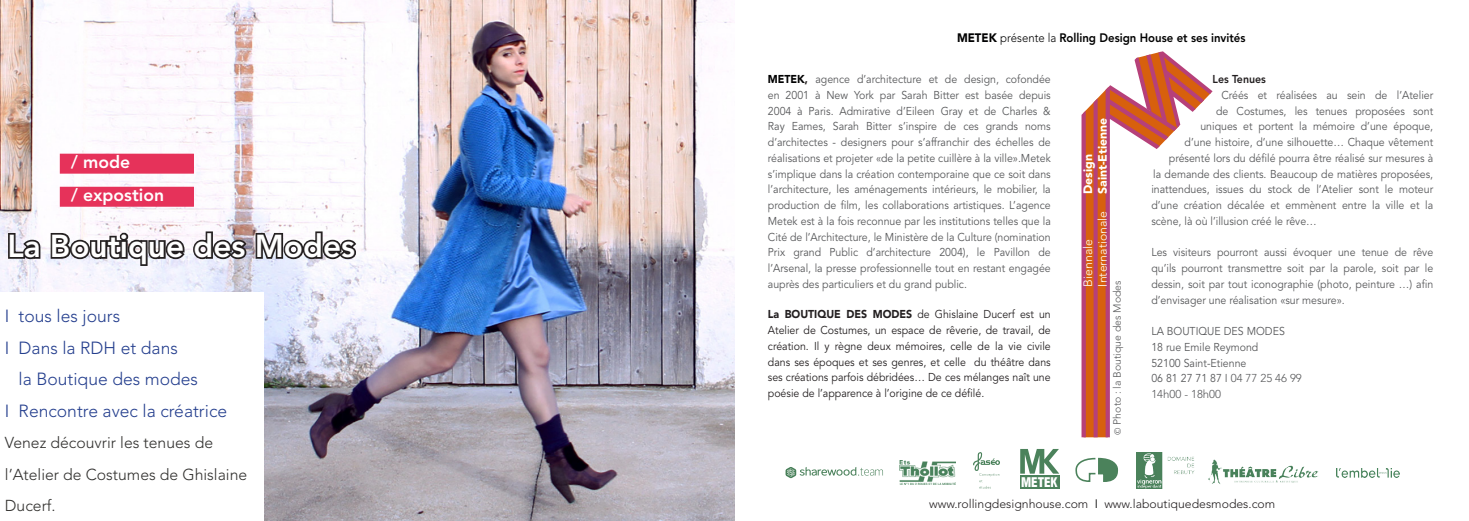
<style>
.page{position:relative;width:1469px;height:521px;background:#fff}
.page>*{position:absolute;margin:0;border:0;box-sizing:border-box;transform-origin:0 0}
.t1{font:800 31.5px "Avenir LT Std";color:#fff}
.t2{font:300 17.5px "Avenir LT Std";color:#253f8e}
.t3{font:800 17.5px/33.1px "Avenir LT Std";color:#fff}
.t4{font:300 15.75px/31.5px "Avenir LT Std";color:#32312f}
.t5{font:900 condensed 12.95px "Helvetica";letter-spacing:-.01em;color:#fff}
.t6{font:800 12.25px "Avenir LT Std";color:#000001;scale:.93 1}
.t7{font:300 12.08px "Avenir LT Std";color:#231f20}
.t8{font:300 12.08px/14.7px "Avenir LT Std";color:#fff}
.t9{font:900 12.08px/14.7px "Avenir LT Std";color:#fff}
.t10{font:11.38px/15.8px "Avenir LT Std";color:#57585a;text-align:justify;scale:.93 1}
.t11{font:11.38px/15.8px "Avenir LT Std";color:#231f20;text-align:justify;scale:.93 1}
.t12{font:800 11.38px "Avenir LT Std";color:#231f20;scale:.93 1}
.t13{font:300 10.5px "Avenir LT Std";color:#57585a}
.s1{font-weight:900}
.s2{font-weight:300}
.s3{font-weight:900;color:#000001}
.s4{font-family:"Avenir";font-weight:900;color:#231f20}
.s5{font-family:"Lucida Sans Unicode";font-weight:400;font-size:8.75px}
.s6{font-size:12.25px;color:#000001}
</style>
<div class="page">
<svg style="left:1085px;top:90px;width:20px;height:347px;background:#d5621f"></svg>
<svg style="left:1105px;top:51px;width:107px;height:386px"></svg>
<svg style="left:1081px;top:111px;width:4px;height:326px"></svg>
<svg style="left:1093px;top:98px;width:4px;height:339px"></svg>
<div style="left:1020px;top:475px;width:39px;height:13px;background:#4b825b"></div>
<svg style="left:1020px;top:449px;width:39px;height:25px"></svg>
<svg style="left:1075px;top:457px;width:43px;height:25px"></svg>
<img style="left:1208px;top:459px;width:110px;height:25px">
<img style="left:899px;top:460px;width:56px;height:24px">
<img style="left:1136px;top:452px;width:59px;height:36px">
<svg style="left:785px;top:467px;width:98px;height:11px"></svg>
<svg style="left:973px;top:452px;width:27px;height:36px"></svg>
<img style="left:1336px;top:468px;width:63px;height:9px">
<img style="left:0;top:0;width:734px;height:521px">
<div style="left:0;top:293px;width:263px;height:228px;background:#fff"></div>
<svg style="left:6px;top:231px;width:36px;height:30px"></svg>
<svg style="left:49px;top:219px;width:310px;height:49px"></svg>
<div style="left:60px;top:154px;width:133px;height:19px;background:#e6325a"></div>
<div style="left:60px;top:154px;width:134px;height:20px;border:1px solid #e6325a"></div>
<div style="left:60px;top:187px;width:133px;height:19px;background:#e6325a"></div>
<div style="left:60px;top:187px;width:134px;height:20px;border:1px solid #e6325a"></div>
<h2 class="t3" style="left:71px;top:145px;width:94px">/ mode<br>/ expostion</h2>
<h1 class="t1" style="left:7px;top:227px;width:349px">La Boutique des Modes</h1>
<h2 class="t2" style="left:5px;top:306px;width:117px">I tous les jours</h2>
<h2 class="t2" style="left:5px;top:337px;width:174px">I Dans la RDH et dans</h2>
<h2 class="t2" style="left:19px;top:369px;width:181px">la Boutique des modes</h2>
<h2 class="t2" style="left:5px;top:400px;width:224px">I Rencontre avec la créatrice</h2>
<h3 class="t4" style="left:5px;top:427px;width:244px">Venez découvrir les tenues de l’Atelier de Costumes de Ghislaine<br>Ducerf.</h3>
<p class="t6" style="left:957px;top:30px;width:312px"><span class="s1">METEK</span> <span class="s2">présente la</span> Rolling Design House et ses invités</p>
<p class="t10" style="left:768px;top:72px;width:306px"><span class="s3">METEK</span><span class="s4">,</span> agence d’architecture et de design, cofondée en 2001 à New York par Sarah Bitter est basée depuis 2004 à Paris. Admirative d’Eileen Gray et de Charles &amp; Ray Eames, Sarah Bitter s’inspire de ces grands noms d’architectes - designers pour s’affranchir des échelles de réalisations et projeter «de la petite cuillère à la ville».Metek s’implique dans la création contemporaine que ce soit dans l’architecture, les aménagements intérieurs, le mobilier, la production de film, les collaborations artistiques. L’agence Metek est à la fois reconnue par les institutions telles que la Cité de l’Architecture, le Ministère de la Culture (nomination Prix grand Public d’architecture 2004), le Pavillon de l’Arsenal, la presse professionnelle tout en restant engagée auprès des particuliers et du grand public.</p>
<p class="t11" style="left:768px;top:307px;width:306px"><span class="s1">La BOUTIQUE DES MODES</span> de Ghislaine Ducerf est un Atelier de Costumes, un espace de rêverie, de travail, de création. Il y règne deux mémoires, celle de la vie civile dans ses époques et ses genres, et celle du théâtre dans ses créations parfois débridées… De ces mélanges naît une poésie de l’apparence à l’origine de ce défilé.</p>
<p class="t5" style="left:1021px;top:474px;width:38px">METEK</p>
<p class="t9" style="left:1080px;top:194px;width:78px;rotate:-90deg">Design<br>Saint-Etienne</p>
<p class="t8" style="left:1080px;top:286px;width:77px;rotate:-90deg">Biennale<br>Internationale</p>
<p class="t13" style="left:1111px;top:434px;width:156px;rotate:-90deg"><span class="s5">©</span> Photo : la Boutique des Modes</p>
<p class="t12" style="left:1212px;top:72px;width:59px">Les Tenues</p>
<p class="t10" style="left:1221px;top:87px;width:229px">Créés et réalisées au sein de l’Atelier</p>
<p class="t10" style="left:1216px;top:103px;width:235px">de Costumes, les tenues proposées sont</p>
<p class="t10" style="left:1200px;top:119px;width:252px">uniques et portent la mémoire d’une époque,</p>
<p class="t10" style="left:1184px;top:135px;width:269px">d’une histoire, d’une silhouette… Chaque vêtement</p>
<p class="t10" style="left:1168px;top:150px;width:286px">présenté lors du défilé pourra être réalisé sur mesures à</p>
<p class="t10" style="left:1153px;top:166px;width:303px">la demande des clients. Beaucoup de matières proposées,</p>
<p class="t10" style="left:1151px;top:182px;width:304px">inattendues, issues du stock de l’Atelier sont le moteur</p>
<p class="t10" style="left:1151px;top:198px;width:304px">d’une création décalée et emmènent entre la ville et la</p>
<p class="t10" style="left:1151px;top:213px;width:179px">scène, là où l’illusion créé le rêve…</p>
<p class="t10" style="left:1151px;top:245px;width:304px">Les visiteurs pourront aussi évoquer une tenue de rêve qu’ils pourront transmettre soit par la parole, soit par le dessin, soit par tout iconographie (photo, peinture …) afin d’envisager une réalisation «sur mesure».</p>
<p class="t10" style="left:1151px;top:324px;width:163px;text-align:left">LA BOUTIQUE DES MODES<br>18 rue Emile Reymond<br>52100 Saint-Etienne<br>06 81 27 71 87 <span class="s2">I 04 77 25 46 99<br>14h00 - 18h00</span></p>
<p class="t7" style="left:929px;top:497px;width:347px">www.rollingdesignhouse.com <span class="s6">I</span> www.laboutiquedesmodes.com</p>
</div>
